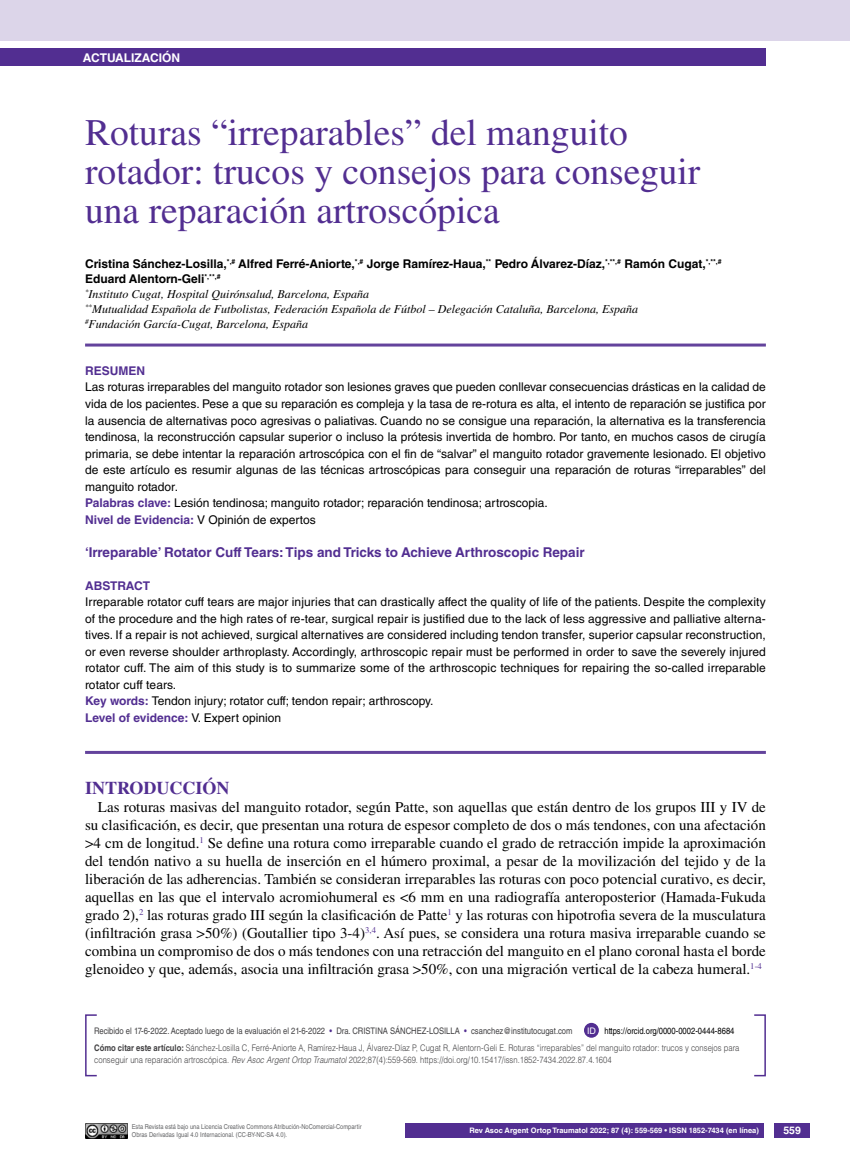
<style>
.page{position:relative;width:851px;height:1170px;background:#fff}
.page>*{position:absolute;margin:0;border:0;box-sizing:border-box;transform-origin:0 0}
.t1{font:37.5px/39px "Times LT Std";color:#522e91}
.t2{font:700 18px "Times LT Std";color:#522e91}
.t3{font:15px/18px "Times LT Std";color:#000;text-align:justify}
.t4{font:700 13.5px "Helvetica LT Std";color:#522e91}
.t5{font:12px/16.5px "Helvetica LT Std";color:#000}
.t6{font:italic 12px/15px "Times LT Std";color:#000}
.t7{font:700 12px/15px "Helvetica LT Std";color:#000}
.t8{font:700 12px "Helvetica LT Std";color:#522e91}
.t9{font:700 12px "Helvetica LT Std";color:#fff}
.t10{font:700 10.5px "Helvetica LT Std";color:#fff}
.t11{font:300 9px/16.2px "Helvetica LT Std";color:#414042;scale:.85 1}
.t12{font:9px "Helvetica LT Std";color:#414042;scale:.85 1}
.t13{font:9px "Helvetica LT Std";color:#fff}
.t14{font:700 7.5px "Helvetica LT Std";color:#fff}
.t15{font:6.75px/7.5px "Helvetica LT Std";color:#636466;scale:.85 1}
.s1{font-weight:700;color:#522e91}
.s2{color:#522e91}
.s3{font-weight:400;color:#000}
.s4{font-weight:700}
.s5{font-style:italic}
</style>
<div class="page">
<div style="left:774px;top:1123px;width:35px;height:14px;background:#522e91"></div>
<div style="left:0;top:49px;width:765px;height:17px;background:#522e91"></div>
<hr style="left:85px;top:343px;width:680px;height:3px;background:#63439c">
<hr style="left:85px;top:750px;width:680px;height:3px;background:#63439c">
<img style="left:85px;top:1123px;width:42px;height:14px">
<div style="left:0;top:0;width:849px;height:41px;background:#dcd5e9"></div>
<div style="left:405px;top:1123px;width:359px;height:14px;background:#522e91"></div>
<div style="left:85px;top:1014px;width:12px;height:62px;border:2px solid #522e91"></div>
<div style="left:584px;top:1022px;width:14px;height:15px;background:#522e91;border-radius:50%"></div>
<p class="t9" style="left:83px;top:50px;width:99px">ACTUALIZACIÓN</p>
<h1 class="t1" style="left:85px;top:112px;width:616px">Roturas “irreparables” del manguito rotador: trucos y consejos para conseguir una reparación artroscópica</h1>
<p class="t7" style="left:85px;top:256px;width:638px">Cristina Sánchez-Losilla,<sup>*,#</sup> Alfred Ferré-Aniorte,<sup>*,#</sup> Jorge Ramírez-Haua,<sup>**</sup> Pedro Álvarez-Díaz,<sup>*,**,#</sup> Ramón Cugat,<sup>*,**,#<br></sup>Eduard Alentorn-Geli<sup>*,**,#</sup></p>
<p class="t6" style="left:85px;top:286px;width:554px"><sup>*</sup>Instituto Cugat, Hospital Quirónsalud, Barcelona, España<br><sup>**</sup>Mutualidad Española de Futbolistas, Federación Española de Fútbol – Delegación Cataluña, Barcelona, España <sup>#</sup>Fundación García-Cugat, Barcelona, España</p>
<p class="t8" style="left:85px;top:363px;width:61px">RESUMEN</p>
<p class="t5" style="left:85px;top:379px;width:682px">Las roturas irreparables del manguito rotador son lesiones graves que pueden conllevar consecuencias drásticas en la calidad de vida de los pacientes. Pese a que su reparación es compleja y la tasa de re-rotura es alta, el intento de reparación se justifica por la ausencia de alternativas poco agresivas o paliativas. Cuando no se consigue una reparación, la alternativa es la transferencia tendinosa, la reconstrucción capsular superior o incluso la prótesis invertida de hombro. Por tanto, en muchos casos de cirugía primaria, se debe intentar la reparación artroscópica con el fin de “salvar” el manguito rotador gravemente lesionado. El objetivo de este artículo es resumir algunas de las técnicas artroscópicas para conseguir una reparación de roturas “irreparables” del manguito rotador.<br><span class="s1">Palabras clave:</span> Lesión tendinosa; manguito rotador; reparación tendinosa; artroscopia.<br><span class="s1">Nivel de Evidencia:</span> V Opinión de expertos</p>
<p class="t4" style="left:85px;top:543px;width:501px">‘Irreparable’ Rotator Cuff Tears: Tips and Tricks to Achieve Arthroscopic Repair</p>
<p class="t8" style="left:85px;top:578px;width:67px">ABSTRACT</p>
<p class="t5" style="left:85px;top:593px;width:682px">Irreparable rotator cuff tears are major injuries that can drastically affect the quality of life of the patients. Despite the complexity of the procedure and the high rates of re-tear, surgical repair is justified due to the lack of less aggressive and palliative alterna&shy;tives. If a repair is not achieved, surgical alternatives are considered including tendon transfer, superior capsular reconstruction, or even reverse shoulder arthroplasty. Accordingly, arthroscopic repair must be performed in order to save the severely injured rotator cuff. The aim of this study is to summarize some of the arthroscopic techniques for repairing the so-called irreparable rotator cuff tears.<br><span class="s1">Key words:</span> Tendon injury; rotator cuff; tendon repair; arthroscopy.<br><span class="s1">Level of evidence:</span> V. Expert opinion</p>
<h2 class="t2" style="left:85px;top:776px;width:146px">INTRODUCCIÓN</h2>
<p class="t3" style="left:85px;top:797px;width:682px;text-indent:13px">Las roturas masivas del manguito rotador, según Patte, son aquellas que están dentro de los grupos III y IV de su clasificación, es decir, que presentan una rotura de espesor completo de dos o más tendones, con una afectación &gt;4 cm de longitud.<sup>1</sup> Se define una rotura como irreparable cuando el grado de retracción impide la aproximación del tendón nativo a su huella de inserción en el húmero proximal, a pesar de la movilización del tejido y de la liberación de las adherencias. También se consideran irreparables las roturas con poco potencial curativo, es decir, aquellas en las que el intervalo acromiohumeral es &lt;6 mm en una radiografía anteroposterior (Hamada-Fukuda grado 2),<sup>2</sup> las roturas grado III según la clasificación de Patte<sup>1</sup> y las roturas con hipotrofia severa de la musculatura (infiltración grasa &gt;50%) (Goutallier tipo 3-4)<sup>3,4</sup>. Así pues, se considera una rotura masiva irreparable cuando se combina un compromiso de dos o más tendones con una retracción del manguito en el plano coronal hasta el borde glenoideo y que, además, asocia una infiltración grasa &gt;50%, con una migración vertical de la cabeza humeral.<sup>1-4</sup></p>
<p class="t12" style="left:94px;top:1025px;width:317px">Recibido el 17-6-2022. Aceptado luego de la evaluación el 21-6-2022 <span class="s2">•</span> Dra. Cristina</p>
<p class="t12" style="left:390px;top:1025px;width:57px">Sánc hez-Losilla</p>
<p class="t12" style="left:464px;top:1025px;width:129px"><span class="s2">•</span> csanchez@institutocugat.com</p>
<p class="t13" style="left:587px;top:1025px;width:10px">ID</p>
<p class="t11" style="left:94px;top:1022px;width:760px;text-indent:510px"><span class="s3">https://orcid.org/0000-0002-0444-8684<br></span><span class="s4">Cómo citar este artículo:</span> Sánchez-Losilla C, Ferré-Aniorte A, Ramírez-Haua J, Álvarez-Díaz P, Cugat R, Alentorn-Geli E. Roturas “irreparables” del manguito rotador: trucos y consejos para</p>
<p class="t11" style="left:94px;top:1051px;width:610px">conseguir una reparación artroscópica. <span class="s5">Rev Asoc Argent Ortop Traumatol</span> 2022;87(4):559-569. https://doi.org/10.15417/issn.1852-7434.2022.87.4.1604</p>
<p class="t15" style="left:132px;top:1123px;width:272px">Esta Revista está bajo una Licencia Creative Commons Atribución-NoComercial-Compartir<br>Obras Derivadas Igual 4.0 Internacional. (CC-BY-NC-SA 4.0).</p>
<p class="t14" style="left:469px;top:1125px;width:291px">Rev Asoc Argent Ortop Traumatol 2022; 87 (4): 559-569 • ISSN 1852-7434 (en línea)</p>
<p class="t10" style="left:783px;top:1124px;width:19px">559</p>
</div>
